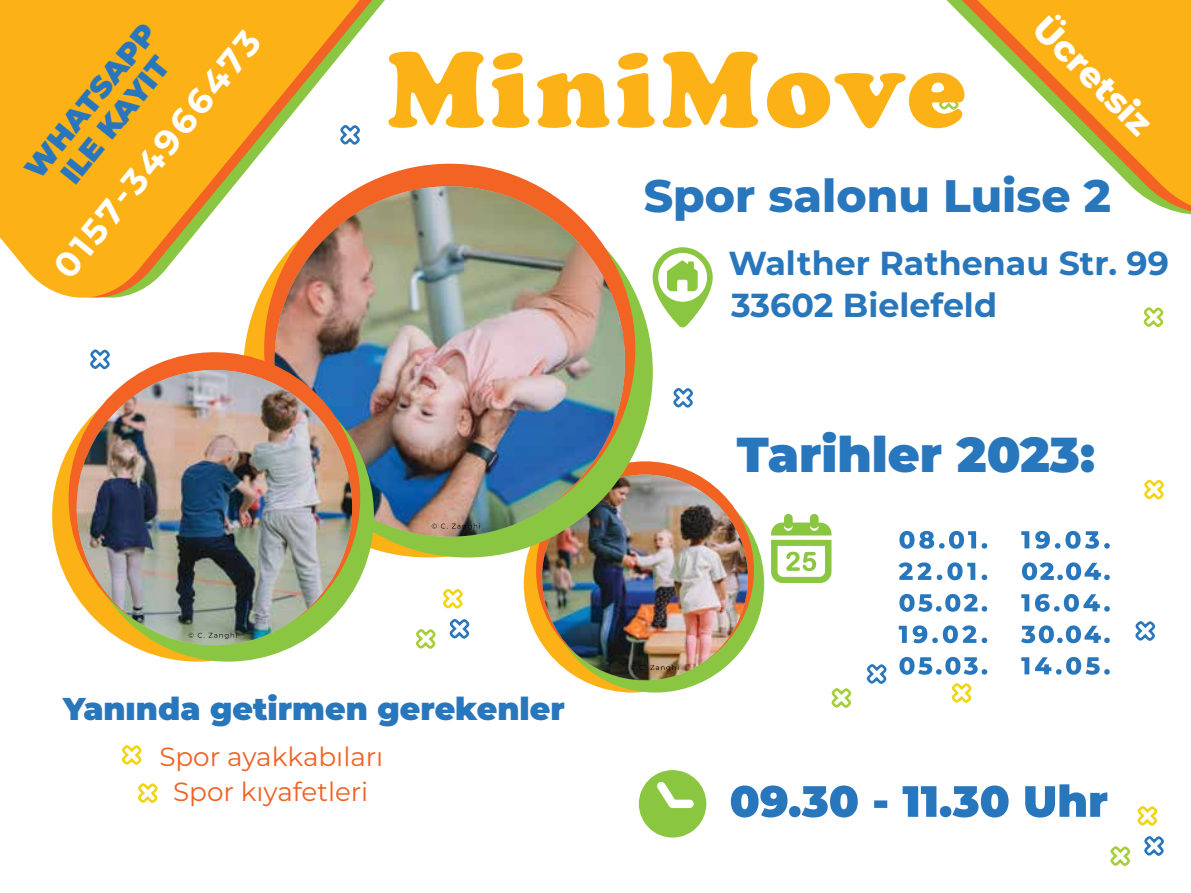
<style>
.page{position:relative;width:1191px;height:893px;background:#fff}
.page>*{position:absolute;margin:0;border:0;box-sizing:border-box;transform-origin:0 0}
.t1{font:900 49px "Montserrat";color:#2876bc}
.t2{font:800 45.5px "Montserrat";color:#2876bc}
.t3{font:700 35px "Montserrat";color:#fff}
.t4{font:800 35px "Montserrat";color:#fff}
.t5{font:700 33.25px/42px "Montserrat";color:#2876bc}
.t6{font:900 31.5px "Montserrat";color:#2876bc}
.t7{font:900 29.75px/31.5px "Montserrat";color:#2976bc;text-align:center}
.t8{font:26.25px/35px "Montserrat";color:#f26122;text-align:center}
</style>
<div class="page">
<div style="left:524px;top:475px;width:217px;height:217px;background:#fcb116;border-radius:50%"></div>
<div style="left:546px;top:475px;width:218px;height:217px;background:#8ac641;border-radius:50%"></div>
<div style="left:536px;top:461px;width:218px;height:218px;background:#f26323;border-radius:50%"></div>
<img style="left:542px;top:475px;width:206px;height:205px;border-radius:103px">
<div style="left:282px;top:186px;width:371px;height:371px;background:#8ac641;border-radius:50%"></div>
<div style="left:264px;top:164px;width:371px;height:371px;background:#f26324;border-radius:50%"></div>
<img style="left:274px;top:186px;width:351px;height:351px;border-radius:175px">
<svg style="left:90px;top:349px;width:20px;height:21px"></svg>
<svg style="left:1144px;top:479px;width:20px;height:21px"></svg>
<svg style="left:1135px;top:621px;width:21px;height:20px"></svg>
<svg style="left:831px;top:688px;width:21px;height:20px"></svg>
<svg style="left:1143px;top:307px;width:21px;height:20px"></svg>
<svg style="left:673px;top:387px;width:20px;height:21px"></svg>
<svg style="left:866px;top:664px;width:21px;height:20px"></svg>
<svg style="left:384px;top:0;width:13px;height:307px"></svg>
<svg style="left:372px;top:0;width:12px;height:307px"></svg>
<svg style="left:0;top:0;width:372px;height:307px;fill:#fcb116"></svg>
<div style="left:52px;top:370px;width:292px;height:292px;background:#fcb116;border-radius:50%"></div>
<div style="left:82px;top:370px;width:292px;height:292px;background:#8ac642;border-radius:50%"></div>
<div style="left:69px;top:352px;width:291px;height:292px;background:#f26324;border-radius:50%"></div>
<img style="left:77px;top:370px;width:275px;height:275px;border-radius:138px">
<svg style="left:962px;top:0;width:229px;height:212px"></svg>
<svg style="left:652px;top:247px;width:60px;height:80px"></svg>
<svg style="left:951px;top:683px;width:21px;height:20px"></svg>
<svg style="left:388px;top:52px;width:576px;height:76px"></svg>
<svg style="left:189px;top:632px;width:48px;height:7px"></svg>
<svg style="left:432px;top:523px;width:48px;height:7px"></svg>
<svg style="left:630px;top:665px;width:48px;height:6px"></svg>
<svg style="left:771px;top:514px;width:60px;height:69px"></svg>
<svg style="left:639px;top:770px;width:67px;height:67px"></svg>
<svg style="left:899px;top:657px;width:88px;height:18px"></svg>
<svg style="left:898px;top:625px;width:89px;height:18px"></svg>
<svg style="left:899px;top:594px;width:88px;height:18px"></svg>
<svg style="left:898px;top:562px;width:89px;height:18px"></svg>
<svg style="left:899px;top:531px;width:88px;height:18px"></svg>
<svg style="left:1021px;top:657px;width:88px;height:18px"></svg>
<svg style="left:1021px;top:625px;width:88px;height:18px"></svg>
<svg style="left:1021px;top:594px;width:88px;height:18px"></svg>
<svg style="left:1022px;top:562px;width:87px;height:18px"></svg>
<svg style="left:1021px;top:531px;width:88px;height:18px"></svg>
<svg style="left:731px;top:784px;width:377px;height:34px"></svg>
<p class="t7" style="left:18px;top:163px;width:191px;rotate:-51deg">WHATSAPP<br>ILE KAYIT</p>
<p class="t3" style="left:43px;top:258px;width:307px;rotate:-51deg">0157-34966473</p>
<p class="t4" style="left:1055px;top:5px;width:153px;rotate:45deg">Ücretsiz</p>
<h2 class="t2" style="left:644px;top:165px;width:469px">Spor salonu Luise 2</h2>
<p class="t5" style="left:728px;top:241px;width:442px">Walther Rathenau Str. 99<br>33602 Bielefeld</p>
<h1 class="t1" style="left:737px;top:422px;width:359px">Tarihler 2023:</h1>
<p class="t6" style="left:63px;top:688px;width:503px">Yanında getirmen gerekenler</p>
<p class="t8" style="left:159px;top:738px;width:225px">Spor ayakkabıları<br>Spor kıyafetleri</p>
</div>
